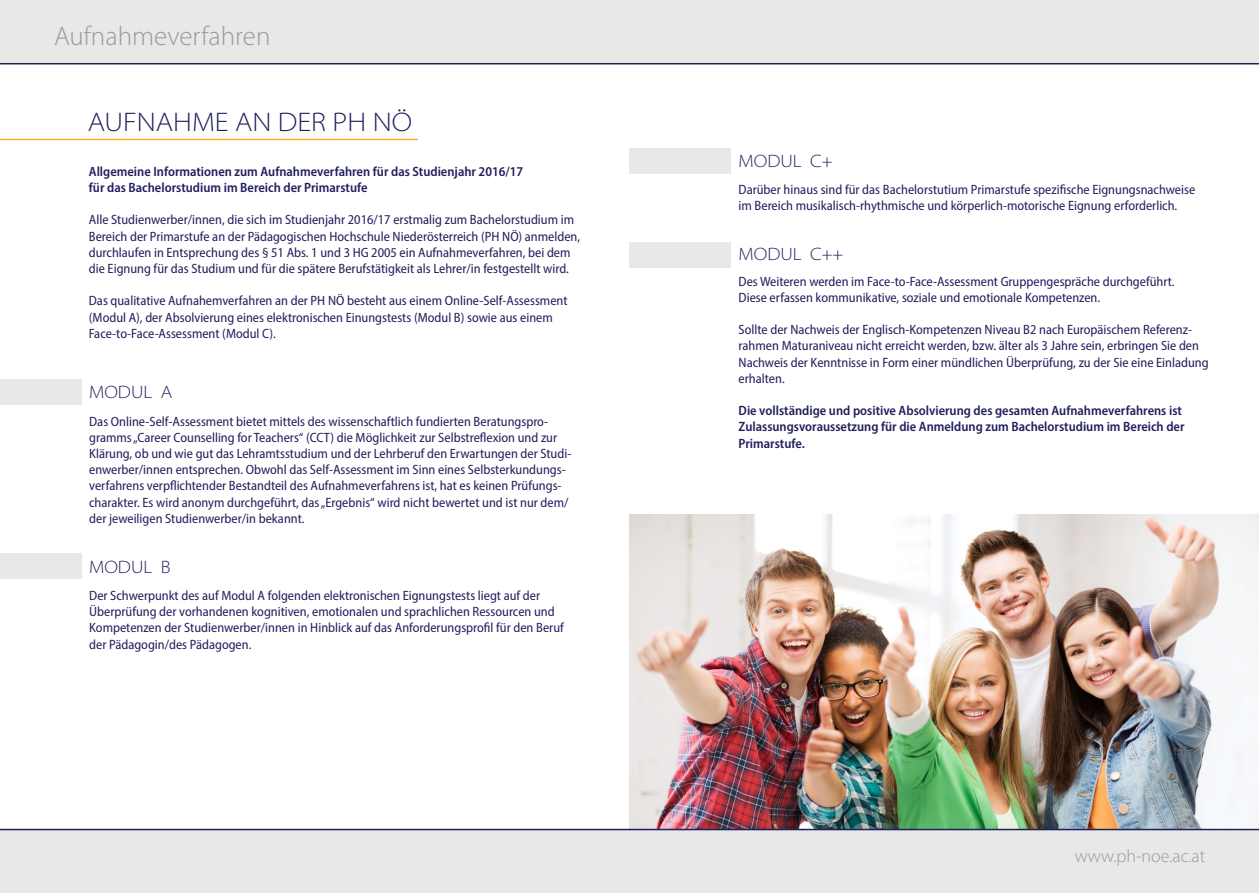
<style>
.page{position:relative;width:1259px;height:893px;background:#fff}
.page>*{position:absolute;margin:0;border:0;box-sizing:border-box;transform-origin:0 0}
.t1{font:300 27px "Myriad Pro";color:#989999}
.t2{font:300 semi-expanded 27px "Myriad Pro";color:#201f5e}
.t3{font:300 semi-expanded 18px "Myriad Pro";color:#201f5e}
.t4{font:300 18px "Myriad Pro";color:#989999}
.t5{font:semi-condensed 13.5px/16.2px "Myriad Pro";color:#201f5e}
.t6{font:600 semi-condensed 13.5px/16.2px "Myriad Pro";color:#201f5e}
</style>
<div class="page">
<img style="left:629px;top:514px;width:630px;height:315px">
<div style="left:0;top:0;width:1259px;height:64px;background:#e8e9e7"></div>
<div style="left:0;top:829px;width:1259px;height:64px;background:#e8e9e7"></div>
<div style="left:0;top:379px;width:82px;height:26px;background:#e8e9e7"></div>
<div style="left:0;top:554px;width:82px;height:25px;background:#e8e9e7"></div>
<div style="left:629px;top:148px;width:101px;height:25px;background:#e8e9e7"></div>
<hr style="left:0;top:139px;width:418px;height:1px;background:#f4b42b">
<div style="left:629px;top:242px;width:101px;height:25px;background:#e8e9e7"></div>
<p class="t1" style="left:54px;top:20px;width:218px">Aufnahmeverfahren</p>
<p class="t2" style="left:88px;top:105px;width:326px">AUFNAHME AN DER PH NÖ</p>
<p class="t6" style="left:89px;top:163px;width:436px">Allgemeine Informationen zum Aufnahmeverfahren für das Studienjahr 2016/17</p>
<p class="t6" style="left:89px;top:179px;width:280px">für das Bachelorstudium im Bereich der Primarstufe</p>
<p class="t5" style="left:89px;top:212px;width:493px">Alle Studienwerber/innen, die sich im Studienjahr 2016/17 erstmalig zum Bachelorstudium im Bereich der Primarstufe an der Pädagogischen Hochschule Niederösterreich (PH NÖ) anmelden, durchlaufen in Entsprechung des § 51 Abs. 1 und 3 HG 2005 ein Aufnahmeverfahren, bei dem die Eignung für das Studium und für die spätere Berufstätigkeit als Lehrer/in festgestellt wird.</p>
<p class="t5" style="left:89px;top:293px;width:480px">Das qualitative Aufnahemverfahren an der PH NÖ besteht aus einem Online-Self-Assessment</p>
<p class="t5" style="left:89px;top:309px;width:465px">(Modul A), der Absolvierung eines elektronischen Einungstests (Modul B) sowie aus einem<br>Face-to-Face-Assessment (Modul C).</p>
<p class="t3" style="left:89px;top:381px;width:85px">MODUL A</p>
<p class="t5" style="left:89px;top:413px;width:484px">Das Online-Self-Assessment bietet mittels des wissenschaftlich fundierten Beratungspro&shy;gramms „Career Counselling for Teachers“ (CCT) die Möglichkeit zur Selbstreflexion und zur Klärung, ob und wie gut das Lehramtsstudium und der Lehrberuf den Erwartungen der Studi&shy;enwerber/innen entsprechen. Obwohl das Self-Assessment im Sinn eines Selbsterkundungs&shy;verfahrens verpflichtender Bestandteil des Aufnahmeverfahrens ist, hat es keinen Prüfungs&shy;charakter. Es wird anonym durchgeführt, das „Ergebnis“ wird nicht bewertet und ist nur dem/ der jeweiligen Studienwerber/in bekannt.</p>
<p class="t3" style="left:89px;top:556px;width:83px">MODUL B</p>
<p class="t5" style="left:89px;top:587px;width:476px">Der Schwerpunkt des auf Modul A folgenden elektronischen Eignungstests liegt auf der Überprüfung der vorhandenen kognitiven, emotionalen und sprachlichen Ressourcen und Kompetenzen der Studienwerber/innen in Hinblick auf das Anforderungsprofil für den Beruf der Pädagogin/des Pädagogen.</p>
<p class="t3" style="left:738px;top:150px;width:95px">MODUL C+</p>
<p class="t5" style="left:738px;top:181px;width:458px">Darüber hinaus sind für das Bachelorstutium Primarstufe spezifische Eignungsnachweise</p>
<p class="t5" style="left:738px;top:198px;width:440px">im Bereich musikalisch-rhythmische und körperlich-motorische Eignung erforderlich.</p>
<p class="t3" style="left:738px;top:243px;width:106px">MODUL C++</p>
<p class="t5" style="left:738px;top:273px;width:437px">Des Weiteren werden im Face-to-Face-Assessment Gruppengespräche durchgeführt.</p>
<p class="t5" style="left:738px;top:289px;width:363px">Diese erfassen kommunikative, soziale und emotionale Kompetenzen.</p>
<p class="t5" style="left:738px;top:321px;width:471px">Sollte der Nachweis der Englisch-Kompetenzen Niveau B2 nach Europäischem Referenz&shy;rahmen Maturaniveau nicht erreicht werden, bzw. älter als 3 Jahre sein, erbringen Sie den Nachweis der Kenntnisse in Form einer mündlichen Überprüfung, zu der Sie eine Einladung erhalten.</p>
<p class="t6" style="left:738px;top:402px;width:445px">Die vollständige und positive Absolvierung des gesamten Aufnahmeverfahrens ist</p>
<p class="t6" style="left:738px;top:418px;width:447px">Zulassungsvoraussetzung für die Anmeldung zum Bachelorstudium im Bereich der<br>Primarstufe.</p>
<p class="t4" style="left:1074px;top:845px;width:132px">www.ph-noe.ac.at</p>
</div>
